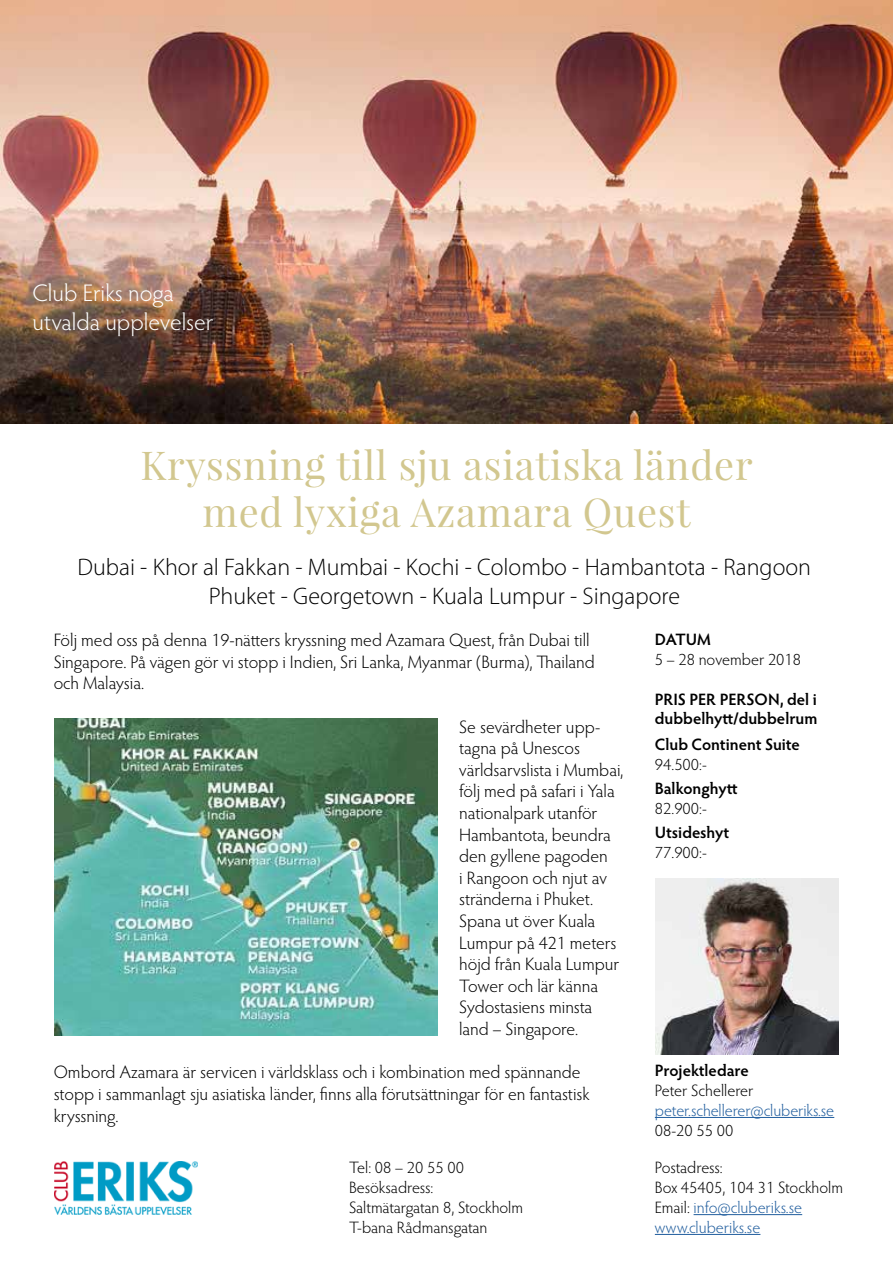
<style>
.page{position:relative;width:893px;height:1263px;background:#fff}
.page>*{position:absolute;margin:0;border:0;box-sizing:border-box;transform-origin:0 0}
.t1{font:39.75px/47.7px "Playfair Display";letter-spacing:.02em;color:#d2c78f;text-align:center}
.t2{font:300 24px/28.8px "Myriad Pro";color:#000;text-align:center}
.t3{font:300 24px/28.8px "Hypatia Sans Pro";color:#fff}
.t4{font:300 18px/21.6px "Hypatia Sans Pro";color:#000}
.t5{font:300 16.5px/19.8px "Hypatia Sans Pro";color:#000}
.t6{font:600 16.5px/19.8px "Hypatia Sans Pro";color:#000}
.t7{font:300 16.5px "Hypatia Sans Pro";letter-spacing:-.01em;color:#215e9e}
.s1{color:#215e9e}
</style>
<div class="page">
<img style="left:0;top:0;width:893px;height:423px">
<img style="left:55px;top:1161px;width:142px;height:53px">
<hr style="left:694px;top:1214px;width:108px;height:1px;background:#215e9e">
<hr style="left:655px;top:1234px;width:105px;height:1px;background:#215e9e">
<img style="left:655px;top:878px;width:184px;height:177px">
<hr style="left:655px;top:1117px;width:179px;height:1px;background:#215e9e">
<img style="left:55px;top:719px;width:383px;height:316px">
<h2 class="t3" style="left:33px;top:278px;width:182px">Club Eriks noga utvalda upplevelser</h2>
<h1 class="t1" style="left:140px;top:441px;width:614px">Kryssning till sju asiatiska länder med lyxiga Azamara Quest</h1>
<h2 class="t2" style="left:78px;top:552px;width:735px">Dubai - Khor al Fakkan - Mumbai - Kochi - Colombo - Hambantota - Rangoon<br>Phuket - Georgetown - Kuala Lumpur - Singapore</h2>
<p class="t4" style="left:54px;top:629px;width:543px">Följ med oss på denna 19-nätters kryssning med Azamara Quest, från Dubai till<br>Singapore. På vägen gör vi stopp i Indien, Sri Lanka, Myanmar (Burma), Thailand och Malaysia.</p>
<p class="t4" style="left:459px;top:715px;width:166px">Se sevärdheter upp&shy;tagna på Unescos världsarvslista i Mumbai, följ med på safari i Yala nationalpark utanför<br>Hambantota, beundra den gyllene pagoden<br>i Rangoon och njut av stränderna i Phuket.<br>Spana ut över Kuala<br>Lumpur på 421 meters höjd från Kuala Lumpur<br>Tower och lär känna<br>Sydostasiens minsta land – Singapore.</p>
<p class="t4" style="left:54px;top:1061px;width:537px">Ombord Azamara är servicen i världsklass och i kombination med spännande stopp i sammanlagt sju asiatiska länder, finns alla förutsättningar för en fantastisk kryssning.</p>
<p class="t6" style="left:655px;top:629px;width:57px">DATUM</p>
<p class="t5" style="left:655px;top:649px;width:148px">5 – 28 november 2018</p>
<p class="t6" style="left:655px;top:688px;width:164px">PRIS PER PERSON, del i dubbelhytt/dubbelrum</p>
<p class="t6" style="left:655px;top:734px;width:147px">Club Continent Suite</p>
<p class="t5" style="left:655px;top:754px;width:54px">94.500:-</p>
<p class="t6" style="left:655px;top:778px;width:85px">Balkonghytt</p>
<p class="t5" style="left:655px;top:798px;width:54px">82.900:-</p>
<p class="t6" style="left:655px;top:822px;width:76px">Utsideshyt</p>
<p class="t5" style="left:655px;top:842px;width:54px">77.900:-</p>
<p class="t6" style="left:655px;top:1060px;width:95px">Projektledare</p>
<p class="t5" style="left:655px;top:1080px;width:100px">Peter Schellerer</p>
<p class="t7" style="left:655px;top:1099px;width:181px">peter.schellerer@cluberiks.se</p>
<p class="t5" style="left:655px;top:1120px;width:80px">08-20 55 00</p>
<p class="t5" style="left:349px;top:1157px;width:176px">Tel: 08 – 20 55 00<br>Besöksadress:<br>Saltmätargatan 8, Stockholm<br>T-bana Rådmansgatan</p>
<p class="t5" style="left:655px;top:1157px;width:190px">Postadress:<br>Box 45405, 104 31 Stockholm<br>Email: <span class="s1">info@cluberiks.se www.cluberiks.se</span></p>
</div>
